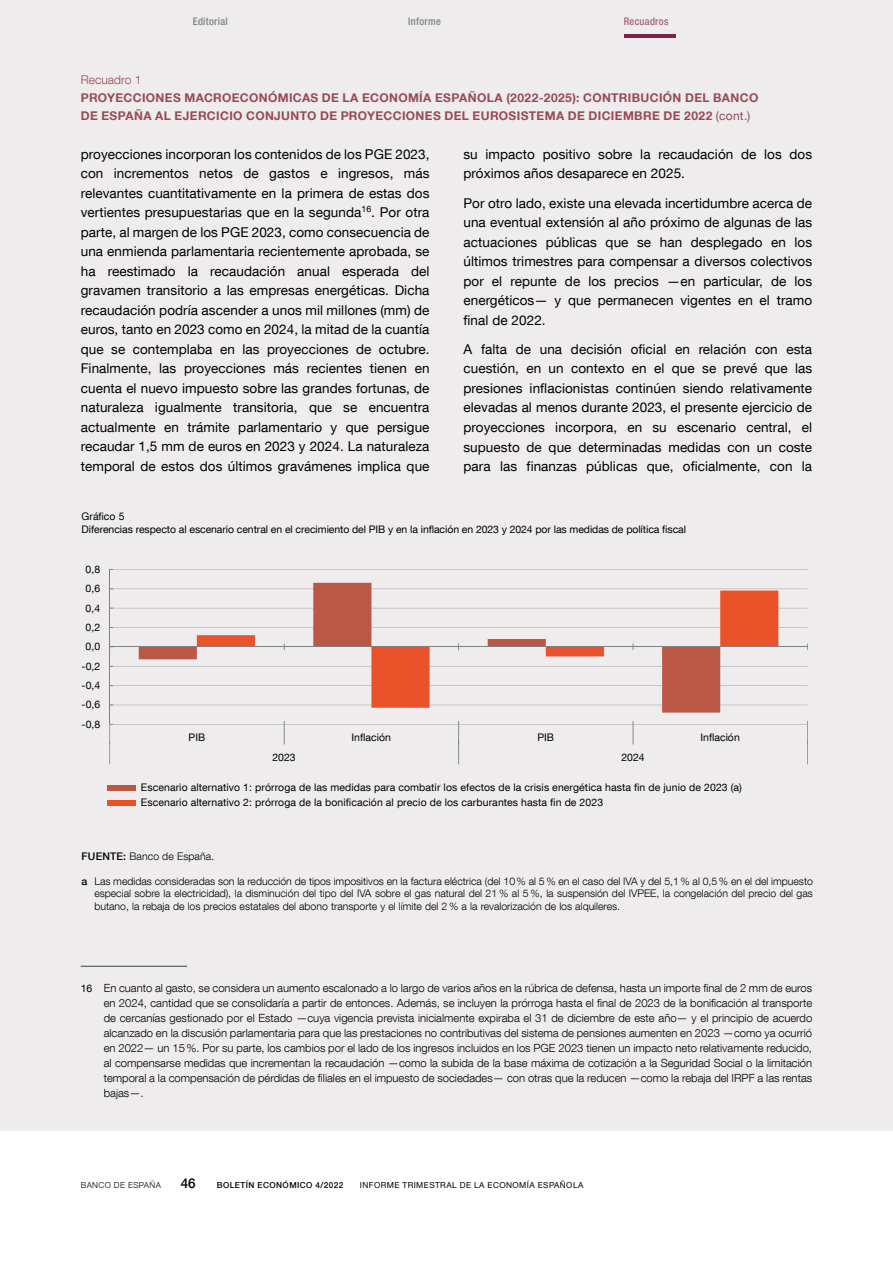
<style>
.page{position:relative;width:893px;height:1263px;background:#fff}
.page>*{position:absolute;margin:0;border:0;box-sizing:border-box;transform-origin:0 0}
.Texto_recuadro{font:13.5px/19.5px "Bd E Neue Helvetica";letter-spacing:.005em;color:#000;text-align:justify}
.t1{font:500 13.5px "Bd E Neue Helvetica";color:#000}
.Título_recuadro{font:700 12px/18px "Bd E Neue Helvetica";letter-spacing:.03em;color:#984856}
.Numero_recuadro{font:300 12px "Bd E Neue Helvetica";letter-spacing:.005em;color:#984856}
.Citas_recuadro{font:300 11.25px/15px "Bd E Neue Helvetica";color:#000;text-align:justify}
.t2{font:300 10.5px/12.6px "Bd E Neue Helvetica";color:#000;text-align:justify}
.t3{font:10.5px/15.3px "Bd E Neue Helvetica";letter-spacing:.01em;color:#000}
.t4{font:500 condensed 10.5px "Bd E Neue Helvetica";letter-spacing:.025em;color:#7a8785}
.t5{font:500 condensed 10.5px "Bd E Neue Helvetica";letter-spacing:.025em;color:#a6627e}
.t6{font:8.25px "Bd E Neue Helvetica";letter-spacing:.05em;color:#000}
.t7{font:500 8.25px "Bd E Neue Helvetica";letter-spacing:.05em;color:#000}
.t8{font:300 8.25px "Bd E Neue Helvetica";letter-spacing:.05em;color:#000}
.s1{font-weight:400}
.s2{font-weight:500}
.s3{font-weight:400;font-size:10.5px}
</style>
<div class="page">
<div style="left:0;top:0;width:893px;height:1131px;background:#efeced"></div>
<div style="left:108px;top:785px;width:28px;height:5px;background:#ba5845"></div>
<div style="left:108px;top:800px;width:28px;height:6px;background:#ea5229"></div>
<hr style="left:110px;top:724px;width:697px;height:1px;background:#a6a5a5">
<hr style="left:110px;top:705px;width:697px;height:1px;background:#a6a5a5">
<hr style="left:110px;top:685px;width:697px;height:1px;background:#a6a5a5">
<hr style="left:110px;top:666px;width:697px;height:1px;background:#a6a5a5">
<hr style="left:110px;top:627px;width:697px;height:1px;background:#a6a5a5">
<hr style="left:110px;top:608px;width:697px;height:1px;background:#a6a5a5">
<hr style="left:110px;top:589px;width:697px;height:1px;background:#a6a5a5">
<hr style="left:110px;top:569px;width:697px;height:1px;background:#a6a5a5">
<svg style="left:313px;top:583px;width:407px;height:130px"></svg>
<svg style="left:371px;top:590px;width:407px;height:118px"></svg>
<hr style="left:109px;top:569px;width:1px;height:155px;background:#7f8080">
<hr style="left:110px;top:646px;width:697px;height:1px;background:#7f8080">
<svg style="left:284px;top:721px;width:1px;height:23px"></svg>
<svg style="left:139px;top:635px;width:465px;height:24px"></svg>
<svg style="left:633px;top:721px;width:1px;height:23px"></svg>
<svg style="left:109px;top:721px;width:4px;height:43px"></svg>
<svg style="left:458px;top:721px;width:1px;height:43px"></svg>
<svg style="left:807px;top:721px;width:1px;height:43px"></svg>
<hr style="left:81px;top:966px;width:106px;height:1px;background:#3c3c3b">
<hr style="left:624px;top:34px;width:51px;height:4px;background:#801f47">
<p class="t4" style="left:193px;top:15px;width:37px">Editorial</p>
<p class="t4" style="left:408px;top:15px;width:34px">Informe</p>
<p class="t5" style="left:624px;top:15px;width:46px">Recuadros</p>
<p class="Numero_recuadro" style="left:81px;top:72px;width:62px">Recuadro 1</p>
<h4 class="Título_recuadro" style="left:81px;top:88px;width:679px">PROYECCIONES MACROECONÓMICAS DE LA ECONOMÍA ESPAÑOLA (2022-2025): CONTRIBUCIÓN DEL BANCO<br>DE ESPAÑA AL EJERCICIO CONJUNTO DE PROYECCIONES DEL EUROSISTEMA DE DICIEMBRE DE 2022 <span class="s1">(cont.)</span></h4>
<p class="Texto_recuadro" style="left:81px;top:144px;width:350px">proyecciones incorporan los contenidos de los PGE 2023, con incrementos netos de gastos e ingresos, más relevantes cuantitativamente en la primera de estas dos vertientes presupuestarias que en la segunda<sup>16</sup>. Por otra parte, al margen de los PGE 2023, como consecuencia de una enmienda parlamentaria recientemente aprobada, se ha reestimado la recaudación anual esperada del gravamen transitorio a las empresas energéticas. Dicha recaudación podría ascender a unos mil millones (mm) de euros, tanto en 2023 como en 2024, la mitad de la cuantía que se contemplaba en las proyecciones de octubre.<br>Finalmente, las proyecciones más recientes tienen en cuenta el nuevo impuesto sobre las grandes fortunas, de naturaleza igualmente transitoria, que se encuentra actualmente en trámite parlamentario y que persigue recaudar 1,5 mm de euros en 2023 y 2024. La naturaleza temporal de estos dos últimos gravámenes implica que</p>
<p class="Texto_recuadro" style="left:463px;top:144px;width:350px">su impacto positivo sobre la recaudación de los dos próximos años desaparece en 2025.</p>
<p class="Texto_recuadro" style="left:463px;top:193px;width:350px">Por otro lado, existe una elevada incertidumbre acerca de una eventual extensión al año próximo de algunas de las actuaciones públicas que se han desplegado en los últimos trimestres para compensar a diversos colectivos por el repunte de los precios —en particular, de los energéticos— y que permanecen vigentes en el tramo final de 2022.</p>
<p class="Texto_recuadro" style="left:463px;top:339px;width:350px">A falta de una decisión oficial en relación con esta cuestión, en un contexto en el que se prevé que las presiones inflacionistas continúen siendo relativamente elevadas al menos durante 2023, el presente ejercicio de proyecciones incorpora, en su escenario central, el supuesto de que determinadas medidas con un coste para las finanzas públicas que, oficialmente, con la</p>
<p class="t3" style="left:82px;top:510px;width:606px;line-height:12.6px">Gráfico 5<br>Diferencias respecto al escenario central en el crecimiento del PIB y en la inflación en 2023 y 2024 por las medidas de política fiscal</p>
<p class="t3" style="left:86px;top:561px;width:16px">0,8</p>
<p class="t3" style="left:86px;top:580px;width:16px">0,6</p>
<p class="t3" style="left:86px;top:600px;width:16px">0,4</p>
<p class="t3" style="left:86px;top:619px;width:16px">0,2</p>
<p class="t3" style="left:86px;top:639px;width:16px">0,0</p>
<p class="t3" style="left:82px;top:658px;width:20px">-0,2</p>
<p class="t3" style="left:82px;top:677px;width:20px">-0,4</p>
<p class="t3" style="left:82px;top:697px;width:20px">-0,6</p>
<p class="t3" style="left:82px;top:716px;width:20px">-0,8</p>
<p class="t3" style="left:189px;top:729px;width:18px">PIB</p>
<p class="t3" style="left:352px;top:729px;width:41px">Inflación</p>
<p class="t3" style="left:537px;top:729px;width:18px">PIB</p>
<p class="t3" style="left:700px;top:729px;width:41px">Inflación</p>
<p class="t3" style="left:272px;top:749px;width:25px">2023</p>
<p class="t3" style="left:621px;top:749px;width:25px">2024</p>
<p class="t3" style="left:141px;top:779px;width:603px">Escenario alternativo 1: prórroga de las medidas para combatir los efectos de la crisis energética hasta fin de junio de 2023 (a)<br>Escenario alternativo 2: prórroga de la bonificación al precio de los carburantes hasta fin de 2023</p>
<p class="t2" style="left:82px;top:849px;width:134px"><span class="s2">FUENTE:</span> Banco de España.</p>
<p class="t2" style="left:94px;top:874px;width:720px;text-indent:-13px"><span class="s2">a</span> Las medidas consideradas son la reducción de tipos impositivos en la factura eléctrica (del 10% al 5 % en el caso del IVA y del 5,1% al 0,5 % en el del impuesto especial sobre la electricidad), la disminución del tipo del IVA sobre el gas natural del 21 % al 5 %, la suspensión del IVPEE, la congelación del precio del gas butano, la rebaja de los precios estatales del abono transporte y el límite del 2 % a la revalorización de los alquileres.</p>
<p class="Citas_recuadro" style="left:104px;top:980px;width:710px;text-indent:-23px"><span class="s3">16</span> En cuanto al gasto, se considera un aumento escalonado a lo largo de varios años en la rúbrica de defensa, hasta un importe final de 2 mm de euros en 2024, cantidad que se consolidaría a partir de entonces. Además, se incluyen la prórroga hasta el final de 2023 de la bonificación al transporte de cercanías gestionado por el Estado —cuya vigencia prevista inicialmente expiraba el 31 de diciembre de este año— y el principio de acuerdo alcanzado en la discusión parlamentaria para que las prestaciones no contributivas del sistema de pensiones aumenten en 2023 —como ya ocurrió en 2022— un 15%. Por su parte, los cambios por el lado de los ingresos incluidos en los PGE 2023 tienen un impacto neto relativamente reducido, al compensarse medidas que incrementan la recaudación —como la subida de la base máxima de cotización a la Seguridad Social o la limitación temporal a la compensación de pérdidas de filiales en el impuesto de sociedades— con otras que la reducen —como la rebaja del IRPF a las rentas bajas—.</p>
<p class="t8" style="left:81px;top:1180px;width:82px">BANCO DE ESPAÑA</p>
<p class="t1" style="left:181px;top:1175px;width:16px">46</p>
<p class="t7" style="left:217px;top:1180px;width:128px">BOLETÍN ECONÓMICO 4/2022</p>
<p class="t6" style="left:360px;top:1180px;width:225px">INFORME TRIMESTRAL DE LA ECONOMÍA ESPAÑOLA</p>
</div>
